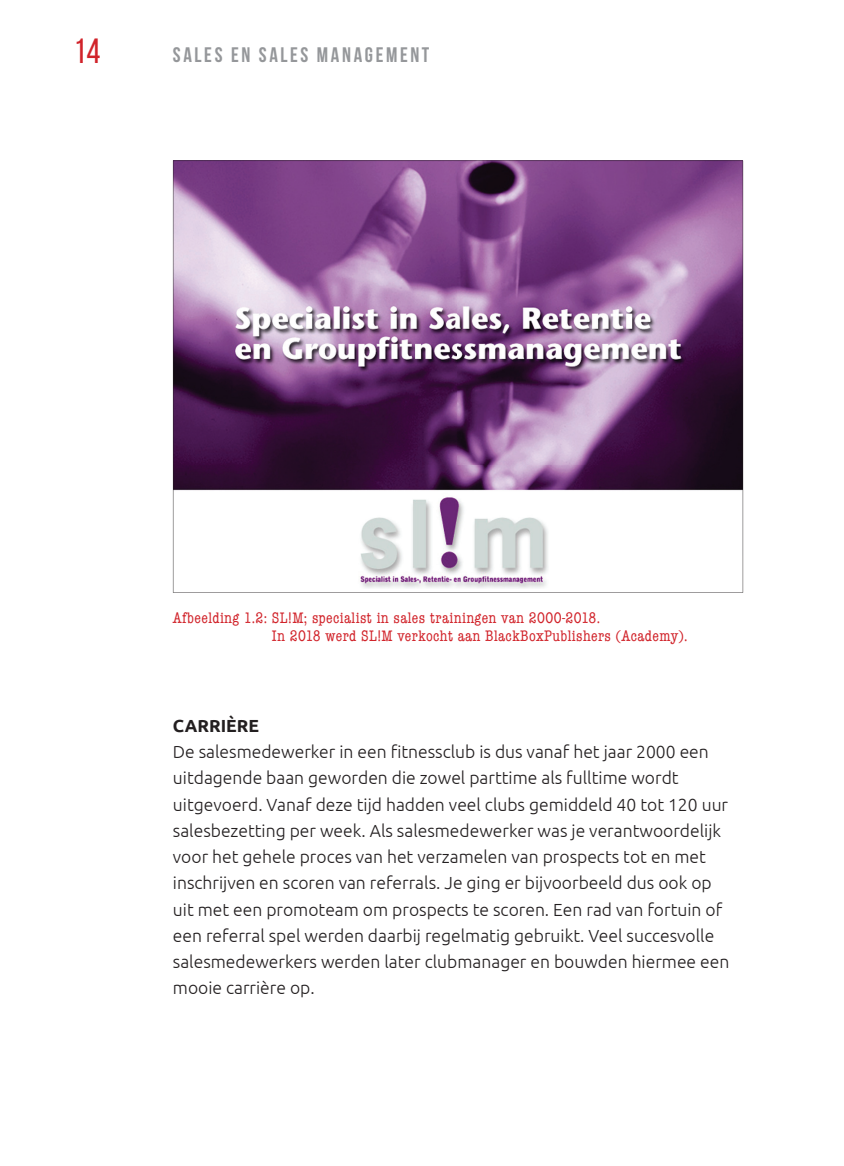
<style>
.page{position:relative;width:844px;height:1166px;background:#fff}
.page>*{position:absolute;margin:0;border:0;box-sizing:border-box;transform-origin:0 0}
.t1{font:35px "Bebas Neue";color:#d1232a}
.t2{font:700 21px "Bebas Neue";letter-spacing:.125em;color:#95979a}
.t3{font:300 17.5px/26.2px "Ubuntu";color:#231f20}
.t4{font:700 17.5px "Ubuntu";color:#231f20}
.t5{font:condensed 15.75px/17.5px "American Typewriter";letter-spacing:.025em;color:#d1232a}
</style>
<div class="page">
<svg style="left:173px;top:161px;width:570px;height:431px"></svg>
<h1 class="t1" style="left:74px;top:32px;width:28px">14</h1>
<p class="t2" style="left:173px;top:43px;width:258px">SALES EN SALES MANAGEMENT</p>
<p class="t5" style="left:272px;top:609px;width:417px;text-indent:-99px">Afbeelding 1.2: SL!M; specialist in sales trainingen van 2000-2018.<br>In 2018 werd SL!M verkocht aan BlackBoxPublishers (Academy).</p>
<p class="t4" style="left:173px;top:715px;width:88px">CARRIÈRE</p>
<p class="t3" style="left:173px;top:738px;width:558px">De salesmedewerker in een fitnessclub is dus vanaf het jaar 2000 een uitdagende baan geworden die zowel parttime als fulltime wordt uitgevoerd. Vanaf deze tijd hadden veel clubs gemiddeld 40 tot 120 uur salesbezetting per week. Als salesmedewerker was je verantwoordelijk voor het gehele proces van het verzamelen van prospects tot en met inschrijven en scoren van referrals. Je ging er bijvoorbeeld dus ook op uit met een promoteam om prospects te scoren. Een rad van fortuin of een referral spel werden daarbij regelmatig gebruikt. Veel succesvolle salesmedewerkers werden later clubmanager en bouwden hiermee een mooie carrière op.</p>
</div>
